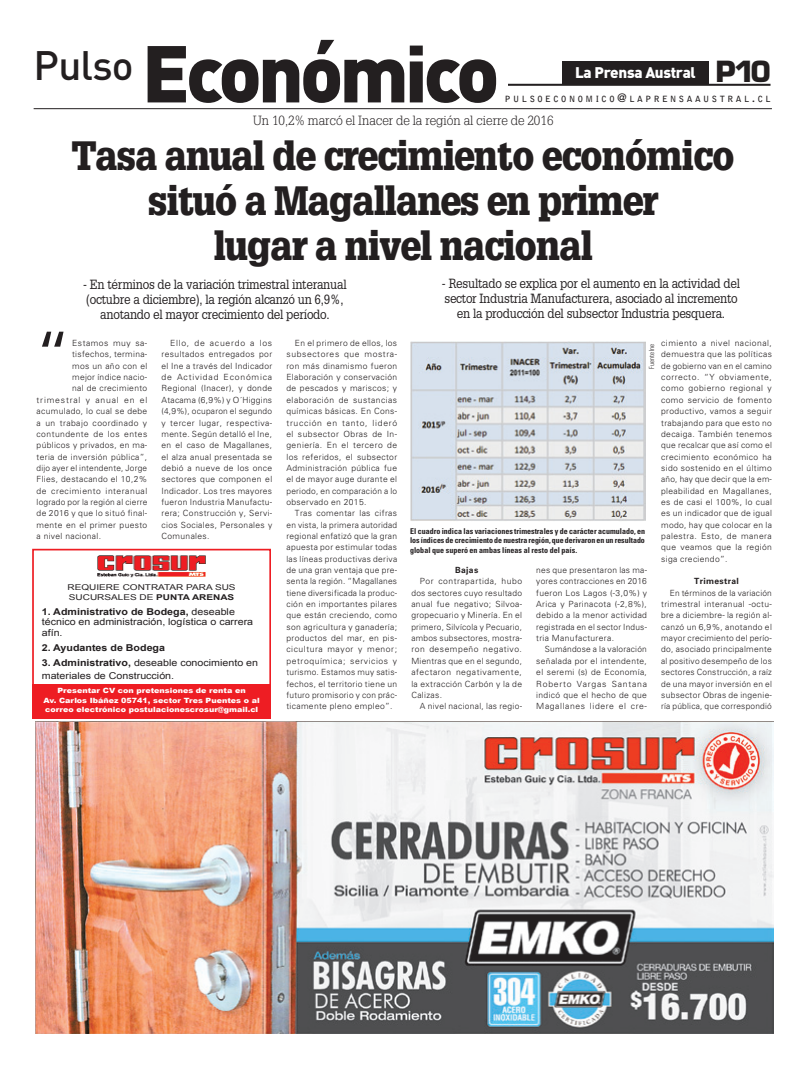
<style>
.page{position:relative;width:806px;height:1078px;background:#fff}
.page>*{position:absolute;margin:0;border:0;box-sizing:border-box;transform-origin:0 0}
.t1{font:300 condensed 82.8px "Univers LT Std";color:#231f20}
.t2{font:900 79.1px "DIN Pro";letter-spacing:-.05em;color:#231f20}
.t3{font:900 40px/45px "Glypha LT Std";letter-spacing:-.02em;color:#231f20;text-align:center;scale:.9 1}
.t4{font:900 15.2px "DIN Pro";letter-spacing:-.02em;color:#fff}
.t5{font:13px/15px "Glypha LT Std";letter-spacing:-.02em;color:#231f20;text-align:center;scale:.9 1}
.t6{font:300 13px "Glypha LT Std";color:#231f20}
.t7{font:9.5px/10.3px "Arial";color:#231f20;scale:1.13 1}
.t8{font:700 9.5px "Arial";color:#231f20;scale:1.13 1}
.t9{font:300 8.5px/11.3px "Univers LT Std";letter-spacing:.04em;color:#231f20;text-align:justify}
.t10{font:300 8.5px "Univers LT Std";letter-spacing:.06em;color:#231f20}
.t11{font:700 8.5px "Bell Gothic Std";letter-spacing:.3em;color:#231f20}
.t12{font:300 8.5px "Univers LT Std";letter-spacing:.095em;color:#231f20}
.t13{font:700 8.5px "Univers LT Std";letter-spacing:.04em;color:#231f20}
.t14{font:700 condensed 8px/9.6px "Univers LT Std";color:#231f20;text-align:justify}
.t15{font:8px/9.6px "Arial";color:#231f20;scale:1.25 1}
.t16{font:900 7.2px/9.5px "Arial";color:#fff;text-align:center;scale:1.11 1}
.t17{font:300 condensed 7px "Univers LT Std";color:#231f20;scale:.95 1}
.s1{font-family:"Eurostile LT Std";font-weight:700;font-size:28.4px;color:#231f20}
.s2{font-size:12.2px}
.s3{font-weight:700}
</style>
<div class="page">
<hr style="left:507px;top:84px;width:263px;height:2px;background:#231f20">
<hr style="left:34px;top:108px;width:737px;height:1px;background:#231f20">
<div style="left:562px;top:61px;width:146px;height:23px;background:#231f20"></div>
<img style="left:35px;top:721px;width:737px;height:312px">
<img style="left:97px;top:555px;width:109px;height:23px">
<div style="left:32px;top:684px;width:238px;height:34px;background:#ee1d23"></div>
<div style="left:32px;top:548px;width:238px;height:147px;border:2px solid #ee1d23"></div>
<img style="left:410px;top:342px;width:234px;height:179px">
<h2 class="t2" style="left:34px;top:20px;width:467px"><sup>Pulso</sup> Económico</h2>
<h3 class="t4" style="left:574px;top:63px;width:197px">La Prensa Austral <span class="s1">P10</span></h3>
<p class="t11" style="left:504px;top:94px;width:267px">PULSOECONOMICO<span class="s2">@</span>LAPRENSAAUSTRAL<span class="s2">.</span>CL</p>
<h3 class="t6" style="left:253px;top:113px;width:301px">Un 10,2% marcó el Inacer de la región al cierre de 2016</h3>
<h3 class="t3" style="left:72px;top:133px;width:737px">Tasa anual de crecimiento económico situó a Magallanes en primer<br>lugar a nivel nacional</h3>
<h3 class="t5" style="left:441px;top:276px;width:332px">- Resultado se explica por el aumento en la actividad del sector Industria Manufacturera, asociado al incremento en la producción del subsector Industria pesquera.</h3>
<h3 class="t5" style="left:83px;top:276px;width:294px">- En términos de la variación trimestral interanual (octubre a diciembre), la región alcanzó un 6,9%, anotando el mayor crecimiento del período.</h3>
<h1 class="t1" style="left:37px;top:312px;width:34px">“</h1>
<p class="t10" style="left:72px;top:338px;width:77px">Estamos muy sa-</p>
<p class="t9" style="left:72px;top:349px;width:77px">tisfechos, termina-</p>
<p class="t9" style="left:72px;top:360px;width:77px">mos un año con el</p>
<p class="t9" style="left:72px;top:371px;width:77px">mejor índice nacio-</p>
<p class="t9" style="left:72px;top:383px;width:77px">nal de crecimiento</p>
<p class="t12" style="left:37px;top:394px;width:112px">trimestral y anual en el</p>
<p class="t9" style="left:37px;top:405px;width:112px">acumulado, lo cual se debe</p>
<p class="t9" style="left:37px;top:417px;width:112px">a un trabajo coordinado y</p>
<p class="t9" style="left:37px;top:428px;width:112px">contundente de los entes</p>
<p class="t9" style="left:37px;top:439px;width:112px">públicos y privados, en ma-</p>
<p class="t9" style="left:37px;top:451px;width:112px">teria de inversión pública”,</p>
<p class="t9" style="left:37px;top:462px;width:112px">dijo ayer el intendente, Jorge</p>
<p class="t9" style="left:37px;top:473px;width:112px">Flies, destacando el 10,2%</p>
<p class="t10" style="left:37px;top:485px;width:112px">de crecimiento interanual</p>
<p class="t9" style="left:37px;top:496px;width:112px">logrado por la región al cierre</p>
<p class="t9" style="left:37px;top:507px;width:112px">de 2016 y que lo situó final-</p>
<p class="t9" style="left:37px;top:519px;width:112px">mente en el primer puesto</p>
<p class="t9" style="left:37px;top:530px;width:66px">a nivel nacional.</p>
<p class="t9" style="left:161px;top:337px;width:112px;text-indent:9px">Ello, de acuerdo a los resultados entregados por el Ine a través del Indicador de Actividad Económica Regional (Inacer), y donde Atacama (6,9%) y O´Higgins (4,9%), ocuparon el segundo y tercer lugar, respectiva&shy;mente. Según detalló el Ine, en el caso de Magallanes, el alza anual presentada se debió a nueve de los once sectores que componen el Indicador. Los tres mayores fueron Industria Manufactu&shy;rera; Construcción y, Servi&shy;cios Sociales, Personales y Comunales.</p>
<p class="t9" style="left:286px;top:337px;width:112px;text-indent:9px">En el primero de ellos, los subsectores que mostra&shy;ron más dinamismo fueron Elaboración y conservación de pescados y mariscos; y elaboración de sustancias químicas básicas. En Cons&shy;trucción en tanto, lideró el subsector Obras de In&shy;geniería. En el tercero de los referidos, el subsector Administración pública fue el de mayor auge durante el periodo, en comparación a lo observado en 2015.</p>
<p class="t9" style="left:286px;top:507px;width:112px;text-indent:9px">Tras comentar las cifras en vista, la primera autoridad regional enfatizó que la gran apuesta por estimular todas las líneas productivas deriva de una gran ventaja que pre&shy;senta la región. “Magallanes tiene diversificada la produc&shy;ción en importantes pilares que están creciendo, como son agricultura y ganadería; productos del mar, en pis&shy;cicultura mayor y menor; petroquímica; servicios y turismo. Estamos muy satis&shy;fechos, el territorio tiene un futuro promisorio y con prác&shy;ticamente pleno empleo”.</p>
<p class="t15" style="left:68px;top:582px;width:136px">REQUIERE CONTRATAR PARA SUS<br>SUCURSALES DE <span class="s3">PUNTA ARENAS</span></p>
<p class="t7" style="left:42px;top:606px;width:188px"><span class="s3">1. Administrativo de Bodega,</span> deseable técnico en administración, logística o carrera afín.</p>
<p class="t8" style="left:42px;top:641px;width:110px">2. Ayudantes de Bodega</p>
<p class="t7" style="left:42px;top:656px;width:193px;line-height:12.9px"><span class="s3">3. Administrativo,</span> deseable conocimiento en materiales de Construcción.</p>
<p class="t16" style="left:43px;top:685px;width:196px">Presentar CV con pretensiones de renta en<br>Av. Carlos Ibáñez 05741, sector Tres Puentes o al correo electrónico postulacionescrosur@gmail.cl</p>
<p class="t9" style="left:660px;top:337px;width:112px">cimiento a nivel nacional, demuestra que las políticas de gobierno van en el camino correcto. “Y obviamente, como gobierno regional y como servicio de fomento productivo, vamos a seguir trabajando para que esto no decaiga. También tenemos que recalcar que así como el crecimiento económico ha sido sostenido en el último año, hay que decir que la em&shy;pleabilidad en Magallanes, es de casi el 100%, lo cual es un indicador que de igual modo, hay que colocar en la palestra. Esto, de manera que veamos que la región siga creciendo”.</p>
<p class="t13" style="left:693px;top:576px;width:46px">Trimestral</p>
<p class="t9" style="left:660px;top:587px;width:112px;text-indent:9px">En términos de la variación trimestral interanual -octu&shy;bre a diciembre- la región al&shy;canzó un 6,9%, anotando el mayor crecimiento del perío&shy;do, asociado principalmente al positivo desempeño de los sectores Construcción, a raíz de una mayor inversión en el subsector Obras de ingenie&shy;ría pública, que correspondió</p>
<p class="t17" style="left:647px;top:368px;width:28px;rotate:-90deg">Fuente Ine</p>
<p class="t14" style="left:410px;top:526px;width:236px">El cuadro indica las variaciones trimestrales y de carácter acumulado, en los índices de crecimiento de nuestra región, que derivaron en un resultado global que superó en ambas líneas al resto del país.</p>
<p class="t9" style="left:536px;top:564px;width:112px">nes que presentaron las ma&shy;yores contracciones en 2016 fueron Los Lagos (-3,0%) y Arica y Parinacota (-2,8%), debido a la menor actividad registrada en el sector Indus&shy;tria Manufacturera.</p>
<p class="t9" style="left:536px;top:643px;width:112px;text-indent:9px">Sumándose a la valoración señalada por el intendente, el seremi (s) de Economía, Roberto Vargas Santana indicó que el hecho de que Magallanes lidere el cre-</p>
<p class="t13" style="left:455px;top:565px;width:25px">Bajas</p>
<p class="t9" style="left:411px;top:575px;width:112px;text-indent:9px">Por contrapartida, hubo dos sectores cuyo resultado anual fue negativo; Silvoa&shy;gropecuario y Minería. En el primero, Silvícola y Pecuario, ambos subsectores, mostra&shy;ron desempeño negativo.<br>Mientras que en el segundo, afectaron negativamente, la extracción Carbón y la de Calizas.</p>
<p class="t9" style="left:419px;top:700px;width:104px">A nivel nacional, las regio-</p>
</div>
